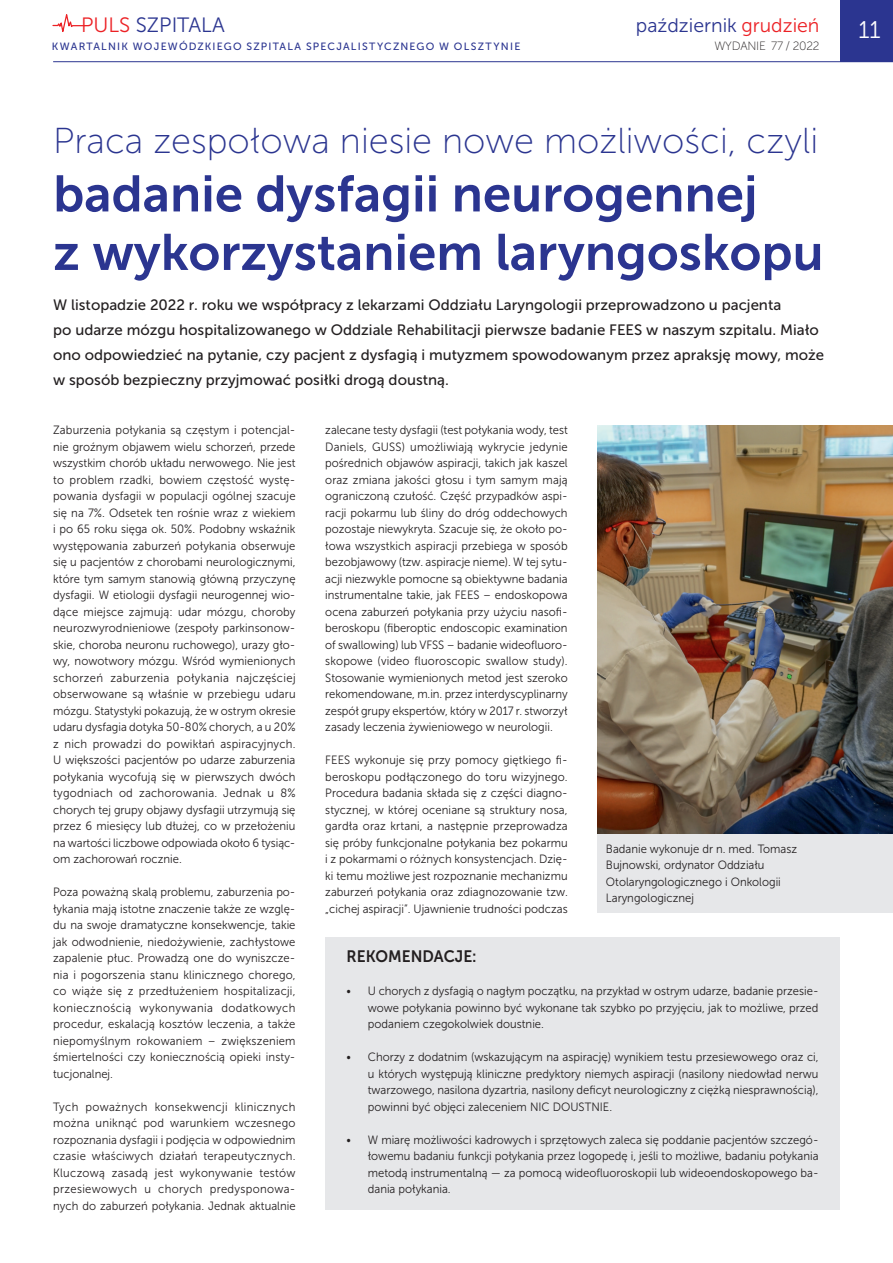
<style>
.page{position:relative;width:893px;height:1263px;background:#fff}
.page>*{position:absolute;margin:0;border:0;box-sizing:border-box;transform-origin:0 0}
.t1{font:51px/58.5px "Museo Sans 700";color:#2b3590}
.t2{font:36px "Museo Sans 100";color:#2b3590}
.t3{font:24px "Museo Sans 300";color:#fff}
.t4{font:20.7px "Museo Sans 300";color:#2b3590}
.t5{font:19.5px "Museo Sans 300";color:#2b3590}
.t6{font:16.5px "Museo Sans 700";color:#231f20;scale:.94 1}
.t7{font:15px/24.8px "Museo Sans 500";color:#231f20}
.t8{font:12px/16.5px "Museo Sans 300";color:#231f20;text-align:justify;scale:.94 1}
.t9{font:12px "Museo Sans 100";letter-spacing:-.02em;color:#231f20}
.t10{font:10.5px "Museo Sans 500";letter-spacing:.115em;color:#2b3590}
.s1{color:#ec2125}
</style>
<div class="page">
<svg style="left:52px;top:14px;width:33px;height:18px"></svg>
<div style="left:840px;top:0;width:53px;height:62px;background:#2b3590"></div>
<hr style="left:53px;top:61px;width:840px;height:1px;background:#2b3590">
<img style="left:597px;top:426px;width:296px;height:408px">
<div style="left:597px;top:834px;width:296px;height:79px;background:#e6e7e9"></div>
<div style="left:325px;top:937px;width:515px;height:273px;background:#e6e7e9"></div>
<h3 class="t4" style="left:81px;top:14px;width:145px"><span class="s1">PULS</span> SZPITALA</h3>
<p class="t10" style="left:52px;top:41px;width:470px">KWARTALNIK WOJEWÓDZKIEGO SZPITALA SPECJALISTYCZNEGO W OLSZTYNIE</p>
<h3 class="t5" style="left:636px;top:14px;width:185px">październik <span class="s1">grudzień</span></h3>
<p class="t9" style="left:714px;top:39px;width:107px">WYDANIE 77 / 2022</p>
<h2 class="t2" style="left:53px;top:121px;width:766px">Praca zespołowa niesie nowe możliwości, czyli</h2>
<h1 class="t1" style="left:53px;top:165px;width:772px">badanie dysfagii neurogennej<br>z wykorzystaniem laryngoskopu</h1>
<p class="t7" style="left:53px;top:293px;width:772px">W listopadzie 2022 r. roku we współpracy z lekarzami Oddziału Laryngologii przeprowadzono u pacjenta<br>po udarze mózgu hospitalizowanego w Oddziale Rehabilitacji pierwsze badanie FEES w naszym szpitalu. Miało ono odpowiedzieć na pytanie, czy pacjent z dysfagią i mutyzmem spowodowanym przez apraksję mowy, może w sposób bezpieczny przyjmować posiłki drogą doustną.</p>
<p class="t8" style="left:53px;top:422px;width:259px">Zaburzenia połykania są częstym i potencjal&shy;nie groźnym objawem wielu schorzeń, przede wszystkim chorób układu nerwowego. Nie jest to problem rzadki, bowiem częstość wystę&shy;powania dysfagii w populacji ogólnej szacuje się na 7%. Odsetek ten rośnie wraz z wiekiem i po 65 roku sięga ok. 50%. Podobny wskaźnik występowania zaburzeń połykania obserwuje się u pacjentów z chorobami neurologicznymi, które tym samym stanowią główną przyczynę dysfagii. W etiologii dysfagii neurogennej wio&shy;dące miejsce zajmują: udar mózgu, choroby neurozwyrodnieniowe (zespoły parkinsonow&shy;skie, choroba neuronu ruchowego), urazy gło&shy;wy, nowotwory mózgu. Wśród wymienionych schorzeń zaburzenia połykania najczęściej obserwowane są właśnie w przebiegu udaru mózgu. Statystyki pokazują, że w ostrym okresie udaru dysfagia dotyka 50-80% chorych, a u 20% z nich prowadzi do powikłań aspiracyjnych.<br>U większości pacjentów po udarze zaburzenia połykania wycofują się w pierwszych dwóch tygodniach od zachorowania. Jednak u 8% chorych tej grupy objawy dysfagii utrzymują się przez 6 miesięcy lub dłużej, co w przełożeniu na wartości liczbowe odpowiada około 6 tysiąc&shy;om zachorowań rocznie.</p>
<p class="t8" style="left:53px;top:884px;width:260px">Poza poważną skalą problemu, zaburzenia po&shy;łykania mają istotne znaczenie także ze wzglę&shy;du na swoje dramatyczne konsekwencje, takie jak odwodnienie, niedożywienie, zachłystowe zapalenie płuc. Prowadzą one do wyniszcze&shy;nia i pogorszenia stanu klinicznego chorego, co wiąże się z przedłużeniem hospitalizacji, koniecznością wykonywania dodatkowych procedur, eskalacją kosztów leczenia, a także niepomyślnym rokowaniem – zwiększeniem śmiertelności czy koniecznością opieki insty&shy;tucjonalnej.</p>
<p class="t8" style="left:53px;top:1098px;width:259px">Tych poważnych konsekwencji klinicznych można uniknąć pod warunkiem wczesnego rozpoznania dysfagii i podjęcia w odpowiednim czasie właściwych działań terapeutycznych.<br>Kluczową zasadą jest wykonywanie testów przesiewowych u chorych predysponowa&shy;nych do zaburzeń połykania. Jednak aktualnie</p>
<p class="t8" style="left:325px;top:422px;width:260px">zalecane testy dysfagii (test połykania wody, test Daniels, GUSS) umożliwiają wykrycie jedynie pośrednich objawów aspiracji, takich jak kaszel oraz zmiana jakości głosu i tym samym mają ograniczoną czułość. Część przypadków aspi&shy;racji pokarmu lub śliny do dróg oddechowych pozostaje niewykryta. Szacuje się, że około po&shy;łowa wszystkich aspiracji przebiega w sposób bezobjawowy (tzw. aspiracje nieme). W tej sytu&shy;acji niezwykle pomocne są obiektywne badania instrumentalne takie, jak FEES – endoskopowa ocena zaburzeń połykania przy użyciu nasofi&shy;beroskopu (fiberoptic endoscopic examination of swallowing) lub VFSS – badanie wideofluoro&shy;skopowe (video fluoroscopic swallow study).<br>Stosowanie wymienionych metod jest szeroko rekomendowane, m.in. przez interdyscyplinarny zespół grupy ekspertów, który w 2017 r. stworzył zasady leczenia żywieniowego w neurologii.</p>
<p class="t8" style="left:325px;top:752px;width:259px">FEES wykonuje się przy pomocy giętkiego fi&shy;beroskopu podłączonego do toru wizyjnego.<br>Procedura badania składa się z części diagno&shy;stycznej, w której oceniane są struktury nosa, gardła oraz krtani, a następnie przeprowadza się próby funkcjonalne połykania bez pokarmu i z pokarmami o różnych konsystencjach. Dzię&shy;ki temu możliwe jest rozpoznanie mechanizmu zaburzeń połykania oraz zdiagnozowanie tzw. „cichej aspiracji”. Ujawnienie trudności podczas</p>
<p class="t8" style="left:606px;top:840px;width:205px;text-align:left">Badanie wykonuje dr n. med. Tomasz<br>Bujnowski, ordynator Oddziału<br>Otolaryngologicznego i Onkologii<br>Laryngologicznej</p>
<h3 class="t6" style="left:347px;top:947px;width:140px">REKOMENDACJE:</h3>
<p class="t8" style="left:368px;top:983px;width:481px;text-indent:-21px">• U chorych z dysfagią o nagłym początku, na przykład w ostrym udarze, badanie przesie&shy;wowe połykania powinno być wykonane tak szybko po przyjęciu, jak to możliwe, przed podaniem czegokolwiek doustnie.</p>
<p class="t8" style="left:368px;top:1049px;width:481px;text-indent:-21px">• Chorzy z dodatnim (wskazującym na aspirację) wynikiem testu przesiewowego oraz ci, u których występują kliniczne predyktory niemych aspiracji (nasilony niedowład nerwu twarzowego, nasilona dyzartria, nasilony deficyt neurologiczny z ciężką niesprawnością), powinni być objęci zaleceniem NIC DOUSTNIE.</p>
<p class="t8" style="left:368px;top:1131px;width:481px;text-indent:-21px">• W miarę możliwości kadrowych i sprzętowych zaleca się poddanie pacjentów szczegó&shy;łowemu badaniu funkcji połykania przez logopedę i, jeśli to możliwe, badaniu połykania metodą instrumentalną — za pomocą wideofluoroskopii lub wideoendoskopowego ba&shy;dania połykania.</p>
<h3 class="t3" style="left:858px;top:16px;width:24px">11</h3>
</div>
